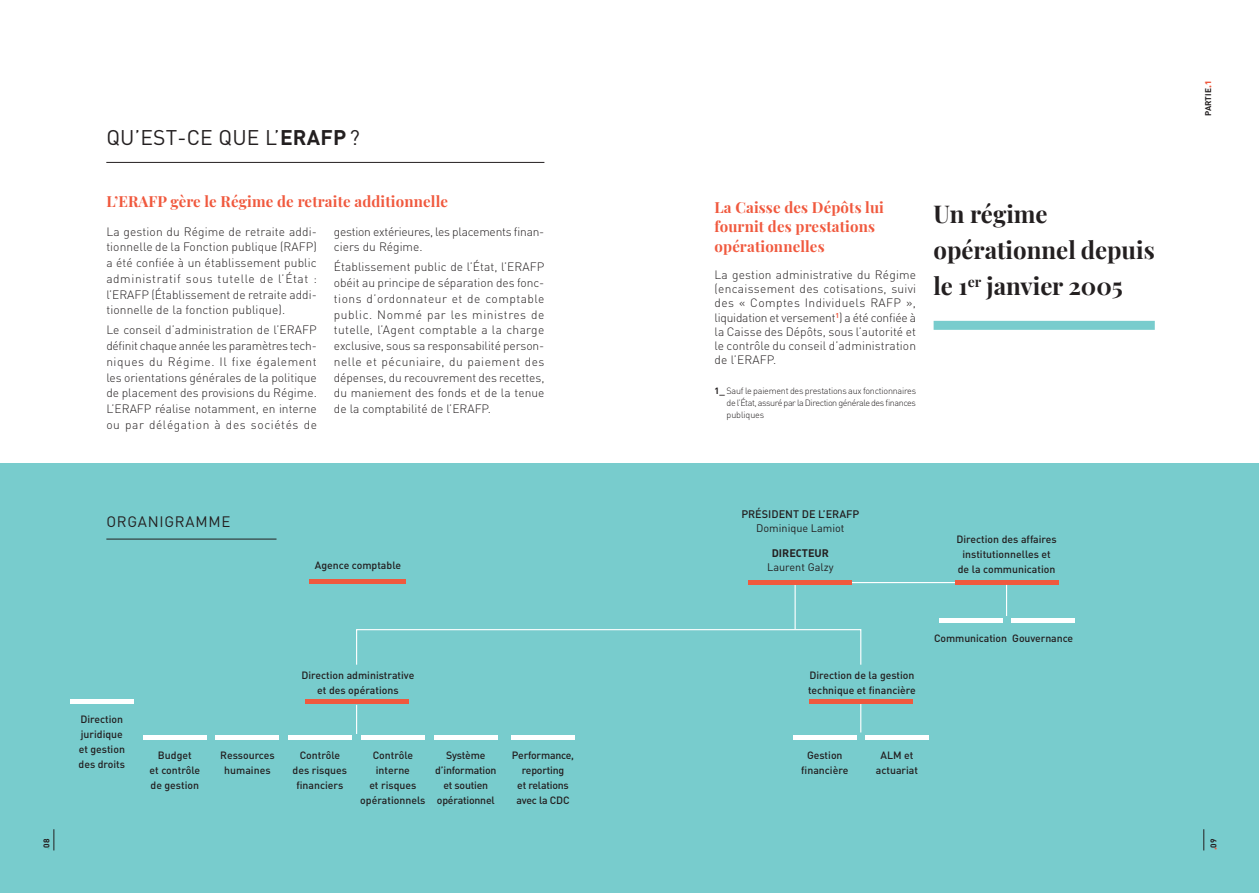
<style>
.page{position:relative;width:1259px;height:893px;background:#fff}
.page>*{position:absolute;margin:0;border:0;box-sizing:border-box;transform-origin:0 0}
.t1{font:700 24px/36px "Playfair Display";color:#231f20}
.ST1-ok{font:21px "DIN";letter-spacing:.01em;color:#231f20}
.Inter_2_-_après_titr{font:700 15px/19.5px "Playfair Display";letter-spacing:.01em;color:#f0593e}
.t2{font:15px "DIN";letter-spacing:.05em;color:#231f20}
.Texte_courant{font:300 12px/15.8px "DIN";color:#231f20;text-align:justify}
.Texte_courant-2{font:300 12px/15.8px "DIN";letter-spacing:-.02em;color:#231f20}
.t3{font:500 10.8px/13.8px "DIN";color:#231f20;text-align:center}
.t4{font:10.8px/13.8px "DIN";color:#231f20;text-align:center}
.t5{font:500 10.5px/15px "DIN";color:#231f20;text-align:center}
.t6{font:500 10.5px/15px "DIN";letter-spacing:-.02em;color:#231f20;text-align:center}
.Légende{font:300 9px/12px "DIN";letter-spacing:-.045em;color:#231f20;text-align:justify}
.t7{font:700 8.25px "DIN";color:#231f20}
.s1{font-weight:700}
.s2{font-weight:400}
.s3{font-weight:900;color:#f0593e}
</style>
<div class="page">
<div style="left:0;top:463px;width:1259px;height:430px;background:#78cccd"></div>
<hr style="left:106px;top:162px;width:438px;height:1px;background:#231f20">
<hr style="left:860px;top:701px;width:1px;height:31px;background:#fff">
<hr style="left:794px;top:583px;width:1px;height:46px;background:#fff">
<hr style="left:848px;top:582px;width:109px;height:1px;background:#fff">
<svg style="left:356px;top:705px;width:1px;height:29px"></svg>
<div style="left:356px;top:629px;width:505px;height:36px;border:1px solid #fff"></div>
<div style="left:749px;top:580px;width:103px;height:5px;background:#f0593e"></div>
<div style="left:955px;top:580px;width:103px;height:5px;background:#f0593e"></div>
<hr style="left:310px;top:579px;width:96px;height:4px;background:#f0593e">
<div style="left:809px;top:699px;width:103px;height:5px;background:#f0593e"></div>
<hr style="left:143px;top:735px;width:64px;height:4px;background:#fff">
<div style="left:70px;top:699px;width:64px;height:5px;background:#fff"></div>
<hr style="left:216px;top:735px;width:63px;height:4px;background:#fff">
<hr style="left:288px;top:735px;width:64px;height:4px;background:#fff">
<hr style="left:361px;top:735px;width:64px;height:4px;background:#fff">
<hr style="left:434px;top:735px;width:64px;height:4px;background:#fff">
<hr style="left:511px;top:735px;width:64px;height:4px;background:#fff">
<hr style="left:793px;top:735px;width:63px;height:4px;background:#fff">
<hr style="left:865px;top:735px;width:64px;height:4px;background:#fff">
<hr style="left:1006px;top:585px;width:1px;height:31px;background:#fff">
<div style="left:938px;top:618px;width:64px;height:5px;background:#fff"></div>
<div style="left:1010px;top:618px;width:64px;height:5px;background:#fff"></div>
<div style="left:305px;top:699px;width:103px;height:5px;background:#f0593e"></div>
<hr style="left:106px;top:539px;width:170px;height:1px;background:#231f20">
<div style="left:933px;top:321px;width:221px;height:9px;background:#78cccd"></div>
<svg style="left:54px;top:829px;width:1px;height:21px"></svg>
<svg style="left:1203px;top:829px;width:1px;height:21px"></svg>
<p class="ST1-ok" style="left:106px;top:124px;width:255px">QU’EST-CE QUE L’<span class="s1">ERAFP</span>?</p>
<p class="Inter_2_-_après_titr" style="left:106px;top:190px;width:343px">L’ERAFP gère le Régime de retraite additionnelle</p>
<p class="Texte_courant" style="left:106px;top:223px;width:212px">La gestion du Régime de retraite addi&shy;tionnelle de la Fonction publique (RAFP) a été confiée à un établissement public administratif sous tutelle de l’État : l’ERAFP (Établissement de retraite addi&shy;tionnelle de la fonction publique).</p>
<p class="Texte_courant" style="left:106px;top:322px;width:212px">Le conseil d’administration de l’ERAFP définit chaque année les paramètres tech&shy;niques du Régime. Il fixe également les orientations générales de la politique de placement des provisions du Régime.<br>L’ERAFP réalise notamment, en interne ou par délégation à des sociétés de</p>
<p class="Texte_courant-2" style="left:334px;top:223px;width:212px">gestion extérieures, les placements finan&shy;ciers du Régime.</p>
<p class="Texte_courant" style="left:334px;top:259px;width:212px">Établissement public de l’État, l’ERAFP obéit au principe de séparation des fonc&shy;tions d’ordonnateur et de comptable public. Nommé par les ministres de tutelle, l’Agent comptable a la charge exclusive, sous sa responsabilité person&shy;nelle et pécuniaire, du paiement des dépenses, du recouvrement des recettes, du maniement des fonds et de la tenue de la comptabilité de l’ERAFP.</p>
<p class="Inter_2_-_après_titr" style="left:714px;top:196px;width:171px">La Caisse des Dépôts lui fournit des prestations opérationnelles</p>
<p class="Texte_courant" style="left:714px;top:267px;width:203px;line-height:14.2px">La gestion administrative du Régime (encaissement des cotisations, suivi des « Comptes Individuels RAFP », liquidation et versement<sup>1</sup>) a été confiée à la Caisse des Dépôts, sous l’autorité et le contrôle du conseil d’administration de l’ERAFP.</p>
<p class="Légende" style="left:726px;top:385px;width:191px;text-indent:-12px"><span class="s1">1_</span> Sauf le paiement des prestations aux fonctionnaires de l’État, assuré par la Direction générale des finances publiques</p>
<p class="t1" style="left:933px;top:194px;width:223px">Un régime opérationnel depuis le 1<sup>er</sup> janvier 2005</p>
<p class="t2" style="left:106px;top:512px;width:126px">ORGANIGRAMME</p>
<p class="t5" style="left:315px;top:558px;width:88px">Agence comptable</p>
<p class="t3" style="left:741px;top:507px;width:120px">PRÉSIDENT DE L’ERAFP<br><span class="s2">Dominique Lamiot</span></p>
<p class="t4" style="left:767px;top:546px;width:68px"><span class="s1">DIRECTEUR<br></span>Laurent Galzy</p>
<p class="t5" style="left:956px;top:531px;width:102px">Direction des affaires institutionnelles et de la communication</p>
<p class="t5" style="left:79px;top:711px;width:48px;text-align:left">Direction juridique et gestion des droits</p>
<p class="t5" style="left:301px;top:668px;width:115px">Direction administrative et des opérations</p>
<p class="t5" style="left:808px;top:668px;width:109px;text-align:left">Direction de la gestion technique et financière</p>
<p class="t5" style="left:934px;top:631px;width:75px">Communication</p>
<p class="t5" style="left:1012px;top:631px;width:62px">Gouvernance</p>
<p class="t5" style="left:150px;top:747px;width:52px">Budget<br>et contrôle de gestion</p>
<p class="t5" style="left:220px;top:747px;width:56px">Ressources humaines</p>
<p class="t5" style="left:293px;top:747px;width:56px">Contrôle des risques financiers</p>
<p class="t5" style="left:360px;top:747px;width:67px">Contrôle interne<br>et risques opérationnels</p>
<p class="t6" style="left:435px;top:747px;width:63px">Système d’information et soutien opérationnel</p>
<p class="t6" style="left:512px;top:747px;width:64px">Performance, reporting<br>et relations avec la CDC</p>
<p class="t5" style="left:801px;top:747px;width:49px">Gestion financière</p>
<p class="t5" style="left:876px;top:747px;width:44px">ALM et actuariat</p>
<p class="t7" style="left:1202px;top:116px;width:37px;rotate:-90deg">PARTIE<sub>•</sub><span class="s3">1</span></p>
<p class="t7" style="left:41px;top:850px;width:13px;rotate:-90deg"><sub>•</sub>08</p>
<p class="t7" style="left:1208px;top:850px;width:13px;rotate:-90deg"><sub>•</sub>09</p>
</div>
